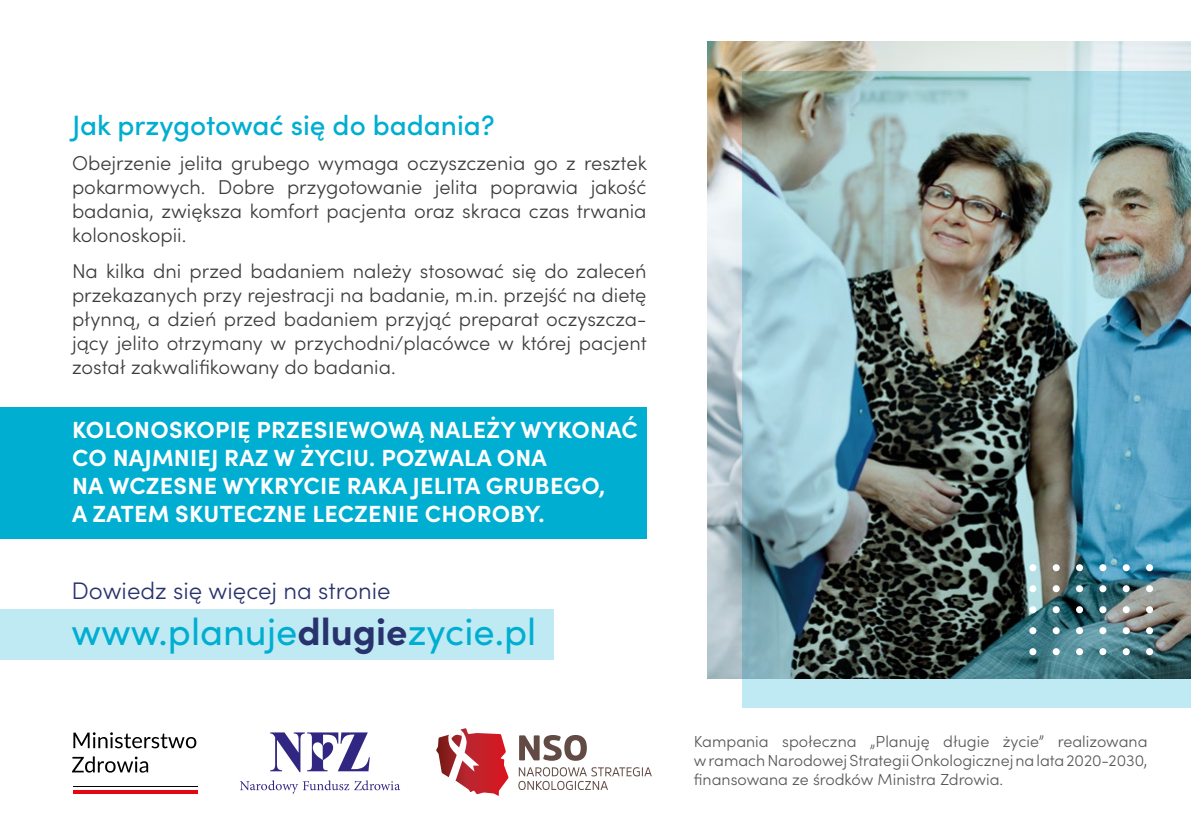
<style>
.page{position:relative;width:1191px;height:840px;background:#fff}
.page>*{position:absolute;margin:0;border:0;box-sizing:border-box;transform-origin:0 0}
.t1{font:38px "Sofia Pro";color:#00aed1}
.t2{font:500 28px "Sofia Pro";color:#00aed1}
.t3{font:300 24px "Sofia Pro";color:#28326d}
.t4{font:700 23.4px/28px "Sofia Pro";letter-spacing:.01em;color:#fff}
.t5{font:300 20px/24px "Sofia Pro";color:#3c3c3b;text-align:justify}
.t6{font:300 16px/19.2px "Sofia Pro";color:#575756;text-align:justify}
.s1{font-weight:700;color:#28326d}
</style>
<div class="page">
<svg style="left:74px;top:790px;width:124px;height:3px"></svg>
<svg style="left:74px;top:786px;width:124px;height:1px"></svg>
<hr style="left:74px;top:785px;width:124px;height:1px;background:#000">
<svg style="left:73px;top:732px;width:123px;height:16px"></svg>
<svg style="left:72px;top:756px;width:76px;height:16px"></svg>
<svg style="left:518px;top:767px;width:134px;height:22px"></svg>
<svg style="left:519px;top:735px;width:68px;height:25px"></svg>
<svg style="left:436px;top:728px;width:72px;height:67px"></svg>
<svg style="left:240px;top:732px;width:160px;height:61px"></svg>
<div style="left:0;top:609px;width:554px;height:50px;background:#c0eaf3"></div>
<div style="left:0;top:407px;width:646px;height:131px;background:#00aed1"></div>
<div style="left:743px;top:677px;width:448px;height:30px;background:#c0eaf3"></div>
<img style="left:707px;top:42px;width:484px;height:635px">
<img style="left:1029px;top:564px;width:124px;height:90px">
<h2 class="t2" style="left:72px;top:104px;width:424px">Jak przygotować się do badania?</h2>
<p class="t5" style="left:72px;top:150px;width:576px">Obejrzenie jelita grubego wymaga oczyszczenia go z resztek pokarmowych. Dobre przygotowanie jelita poprawia jakość badania, zwiększa komfort pacjenta oraz skraca czas trwania kolonoskopii.</p>
<p class="t5" style="left:72px;top:257px;width:576px">Na kilka dni przed badaniem należy stosować się do zaleceń przekazanych przy rejestracji na badanie, m.in. przejść na dietę płynną, a dzień przed badaniem przyjąć preparat oczyszcza&shy;jący jelito otrzymany w przychodni/placówce w której pacjent został zakwalifikowany do badania.</p>
<p class="t4" style="left:72px;top:413px;width:567px">KOLONOSKOPIĘ PRZESIEWOWĄ NALEŻY WYKONAĆ CO NAJMNIEJ RAZ W ŻYCIU. POZWALA ONA<br>NA WCZESNE WYKRYCIE RAKA JELITA GRUBEGO,<br>A ZATEM SKUTECZNE LECZENIE CHOROBY.</p>
<p class="t3" style="left:71px;top:573px;width:321px">Dowiedz się więcej na stronie</p>
<h1 class="t1" style="left:71px;top:603px;width:466px">www.planuje<span class="s1">dlugie</span>zycie.pl</h1>
<p class="t6" style="left:694px;top:730px;width:455px">Kampania społeczna „Planuję długie życie” realizowana w ramach Narodowej Strategii Onkologicznej na lata 2020-2030, finansowana ze środków Ministra Zdrowia.</p>
</div>
